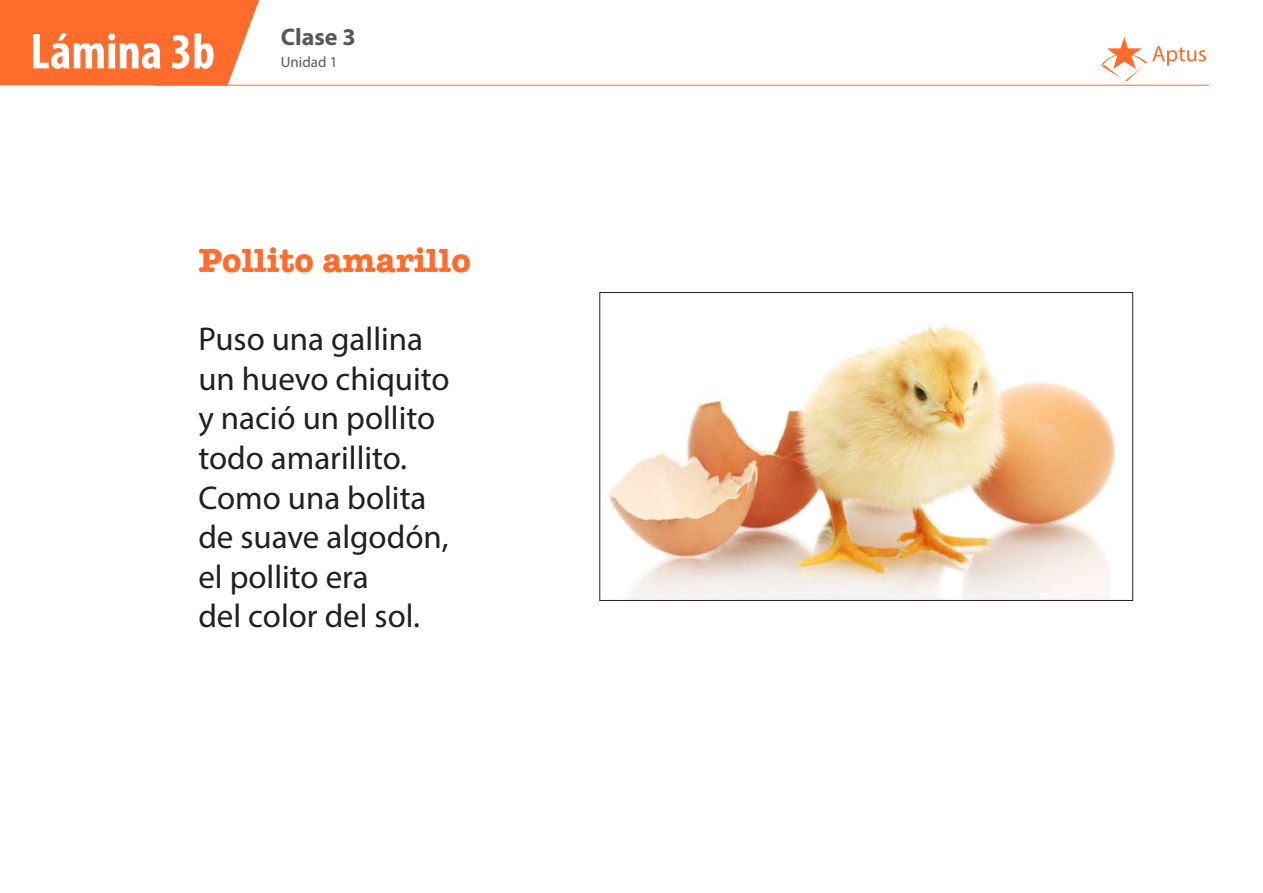
<style>
.page{position:relative;width:1263px;height:893px;background:#fff}
.page>*{position:absolute;margin:0;border:0;box-sizing:border-box;transform-origin:0 0}
.t1{font:700 condensed 51px "Myriad Pro";color:#fff}
.t2{font:700 34.5px "American Typewriter";color:#ff6c2c}
.t3{font:33px/39.6px "Myriad Pro";color:#231f20}
.t4{font:700 24px "Myriad Pro";color:#57585a}
.t5{font:15px "Myriad Pro";color:#57585a}
</style>
<div class="page">
<hr style="left:155px;top:85px;width:1054px;height:1px;background:#ff6c2c">
<svg style="left:1101px;top:37px;width:105px;height:44px"></svg>
<div style="left:0;top:0;width:259px;height:85px;background:#ff6c2c"></div>
<img style="left:608px;top:326px;width:509px;height:273px">
<div style="left:600px;top:292px;width:533px;height:309px;border:1px solid #231f20"></div>
<h1 class="t1" style="left:30px;top:20px;width:186px">Lámina 3b</h1>
<p class="t4" style="left:281px;top:22px;width:76px">Clase 3</p>
<p class="t5" style="left:281px;top:53px;width:58px">Unidad 1</p>
<p class="t2" style="left:198px;top:231px;width:274px">Pollito amarillo</p>
<p class="t3" style="left:198px;top:319px;width:253px">Puso una gallina un huevo chiquito y nació un pollito todo amarillito.<br>Como una bolita de suave algodón, el pollito era<br>del color del sol.</p>
</div>
